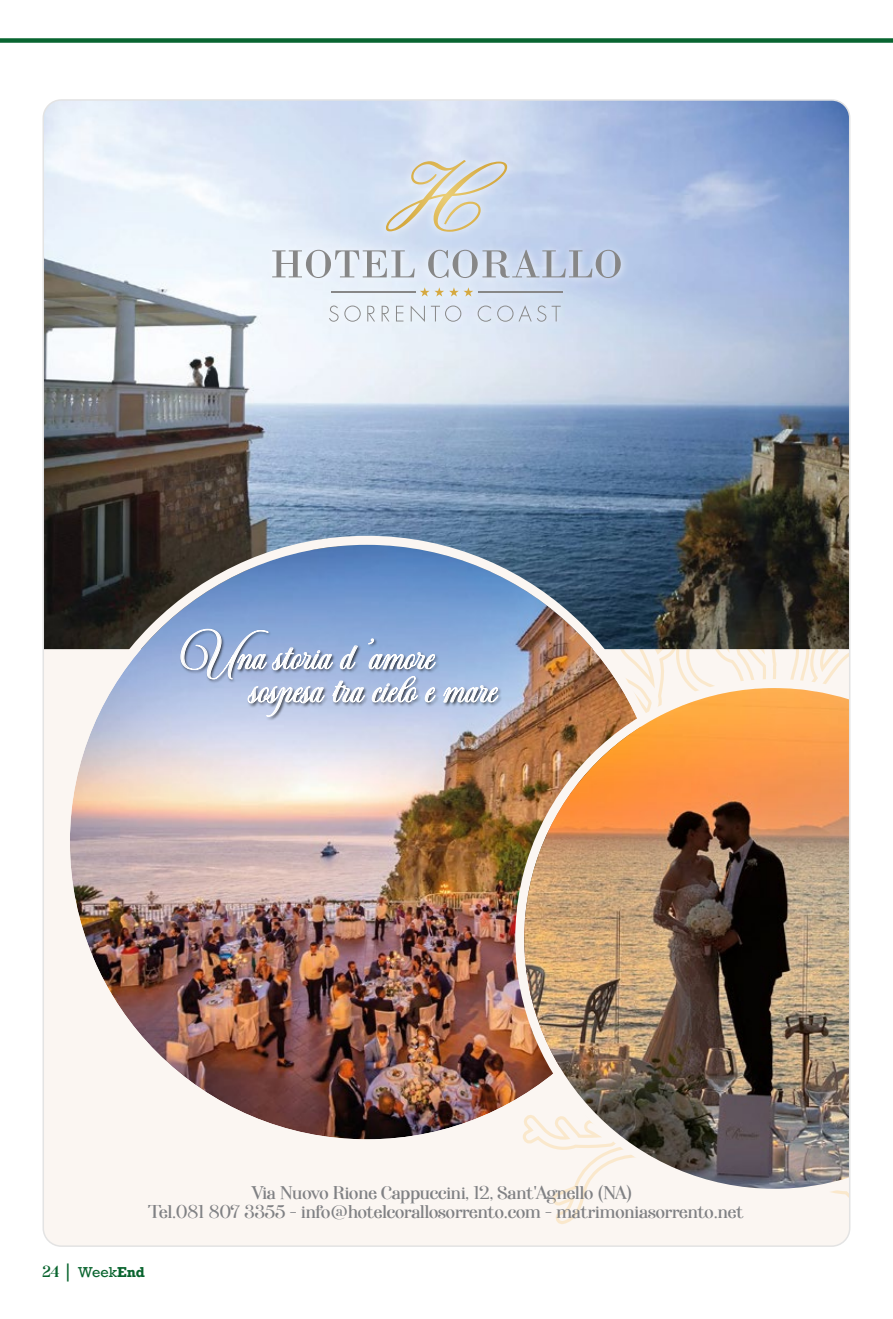
<style>
.page{position:relative;width:893px;height:1319px;background:#fff}
.page>*{position:absolute;margin:0;border:0;box-sizing:border-box;transform-origin:0 0}
.t1{font:43.8px/33.2px "Moritza Script";color:#fff}
.t2{font:18px/19.5px "Afterglow";color:#808184;text-align:center}
.t3{font:13.5px "Rockwell";color:#09642e}
.s1{font-family:"Compendium W00"}
.s2{font-family:"Mandalika DEMO";font-size:18px}
.s3{font-size:18px}
.s4{font-weight:700}
</style>
<div class="page">
<div style="left:0;top:38px;width:893px;height:5px;background:#086531"></div>
<svg style="left:43px;top:649px;width:807px;height:596px;fill:#fbf6f2"></svg>
<div style="left:67px;top:649px;width:780px;height:574px;background:#fbf6f2"></div>
<img style="left:43px;top:102px;width:807px;height:547px">
<img style="left:61px;top:535px;width:612px;height:613px">
<img style="left:515px;top:679px;width:332px;height:518px">
<img style="left:524px;top:688px;width:323px;height:500px">
<img style="left:116px;top:624px;width:389px;height:106px">
<svg style="left:181px;top:628px;width:255px;height:88px"></svg>
<svg style="left:443px;top:685px;width:55px;height:19px"></svg>
<img style="left:259px;top:147px;width:375px;height:188px">
<svg style="left:272px;top:250px;width:143px;height:28px"></svg>
<svg style="left:428px;top:250px;width:193px;height:28px"></svg>
<svg style="left:329px;top:305px;width:32px;height:16px"></svg>
<svg style="left:367px;top:306px;width:8px;height:15px"></svg>
<svg style="left:382px;top:306px;width:7px;height:15px"></svg>
<svg style="left:396px;top:306px;width:7px;height:15px"></svg>
<svg style="left:411px;top:305px;width:14px;height:17px"></svg>
<svg style="left:431px;top:305px;width:30px;height:16px"></svg>
<svg style="left:478px;top:305px;width:13px;height:16px"></svg>
<svg style="left:497px;top:305px;width:49px;height:16px"></svg>
<svg style="left:552px;top:306px;width:9px;height:15px"></svg>
<hr style="left:478px;top:291px;width:84px;height:1px;background:#878787">
<hr style="left:331px;top:291px;width:84px;height:1px;background:#878787">
<svg style="left:386px;top:161px;width:95px;height:71px"></svg>
<svg style="left:420px;top:287px;width:53px;height:9px"></svg>
<h1 class="t1" style="left:251px;top:637px;width:249px;text-indent:-69px">Una storia d<span class="s1">’</span>amore sospesa tra cielo e mare</h1>
<p class="t2" style="left:150px;top:1182px;width:595px">Via Nuovo Rione Cappuccini, 12, Sant'Agnello (NA)<br>Tel.081 807 3355 - info@hotelcorallosorrento.com - matrimoniasorrento.net</p>
<p class="t3" style="left:43px;top:1263px;width:104px"><span class="s2">24</span> <span class="s3">|</span> Week<span class="s4">End</span></p>
</div>
